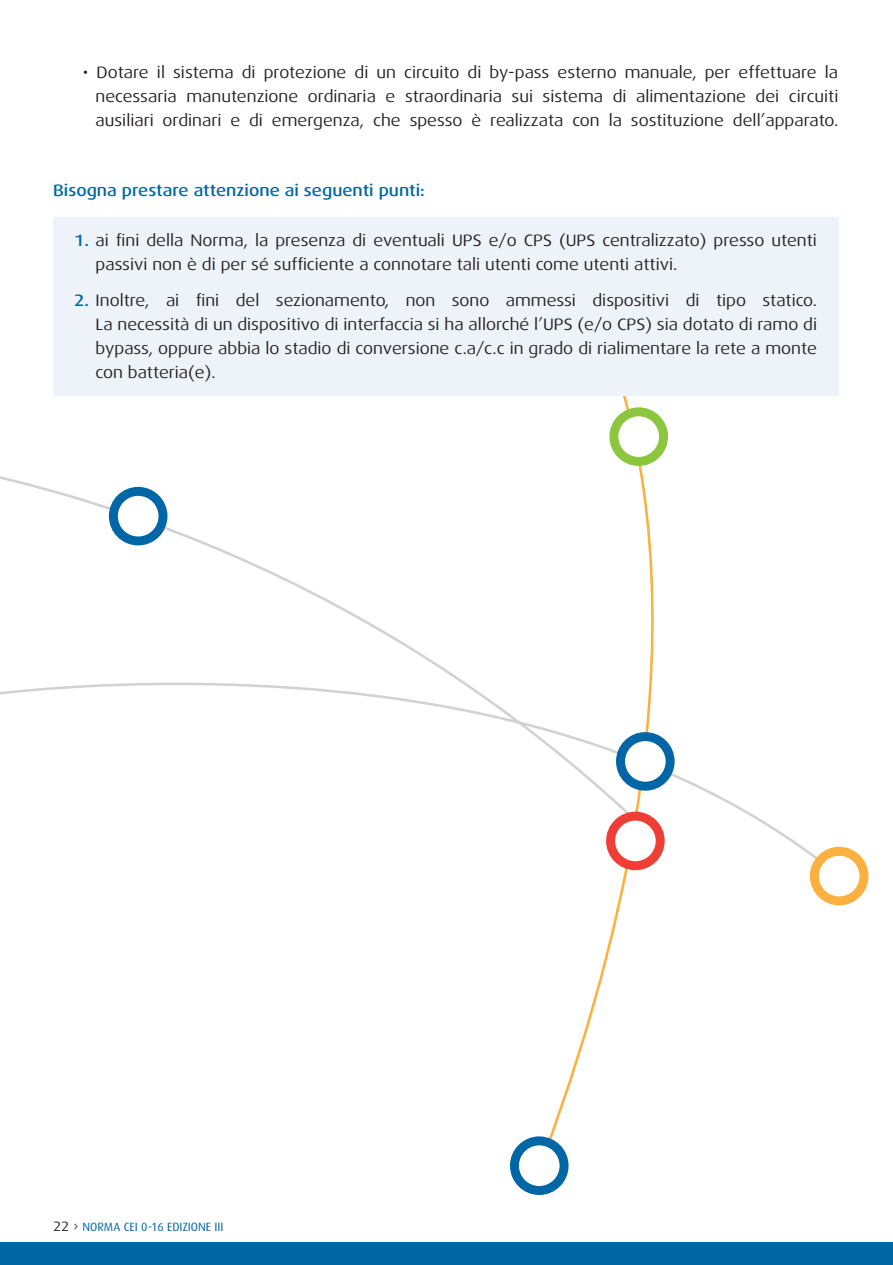
<style>
.page{position:relative;width:893px;height:1265px;background:#fff}
.page>*{position:absolute;margin:0;border:0;box-sizing:border-box;transform-origin:0 0}
.t1{font:16.5px/24px "Dax Wide";color:#231f20;text-align:justify}
.t2{font:500 16.5px "Dax Wide";color:#0067a5}
.t3{font:12px "Dax";color:#0066a5}
.s1{font-weight:500;color:#0067a5}
.s2{font-family:"Dax Wide";font-size:13.5px;color:#231f20}
</style>
<div class="page">
<svg style="left:0;top:476px;width:846px;height:406px"></svg>
<svg style="left:539px;top:396px;width:220px;height:767px"></svg>
<svg style="left:514px;top:1141px;width:50px;height:49px"></svg>
<div style="left:510px;top:1136px;width:58px;height:59px;border:9px solid #0066a5;border-radius:50%"></div>
<svg style="left:614px;top:412px;width:49px;height:49px"></svg>
<div style="left:609px;top:407px;width:59px;height:59px;border:9px solid #8bc63e;border-radius:50%"></div>
<svg style="left:113px;top:491px;width:50px;height:50px"></svg>
<div style="left:109px;top:487px;width:58px;height:58px;border:9px solid #0066a5;border-radius:50%"></div>
<svg style="left:814px;top:851px;width:50px;height:50px"></svg>
<div style="left:810px;top:847px;width:58px;height:58px;border:9px solid #fbb03f;border-radius:50%"></div>
<svg style="left:620px;top:736px;width:50px;height:50px"></svg>
<div style="left:616px;top:732px;width:58px;height:59px;border:9px solid #0066a5;border-radius:50%"></div>
<svg style="left:610px;top:816px;width:50px;height:50px"></svg>
<div style="left:606px;top:812px;width:58px;height:58px;border:9px solid #ee3e35;border-radius:50%"></div>
<div style="left:0;top:1242px;width:892px;height:23px;background:#0067a5"></div>
<div style="left:53px;top:217px;width:785px;height:179px;background:#eef3f9"></div>
<p class="t1" style="left:96px;top:61px;width:744px;text-indent:-13px">• Dotare il sistema di protezione di un circuito di by-pass esterno manuale, per effettuare la necessaria manutenzione ordinaria e straordinaria sui sistema di alimentazione dei circuiti ausiliari ordinari e di emergenza, che spesso è realizzata con la sostituzione dell’apparato.</p>
<p class="t2" style="left:53px;top:181px;width:373px">Bisogna prestare attenzione ai seguenti punti:</p>
<p class="t1" style="left:96px;top:229px;width:723px;text-indent:-21px"><span class="s1">1.</span> ai fini della Norma, la presenza di eventuali UPS e/o CPS (UPS centralizzato) presso utenti passivi non è di per sé sufficiente a connotare tali utenti come utenti attivi.</p>
<p class="t1" style="left:96px;top:289px;width:723px;text-indent:-21px"><span class="s1">2.</span> Inoltre, ai fini del sezionamento, non sono ammessi dispositivi di tipo statico.<br>La necessità di un dispositivo di interfaccia si ha allorché l’UPS (e/o CPS) sia dotato di ramo di bypass, oppure abbia lo stadio di conversione c.a/c.c in grado di rialimentare la rete a monte con batteria(e).</p>
<p class="t3" style="left:53px;top:1220px;width:172px"><span class="s2">22 ›</span> NORMA CEI 0-16 EDIZIONE III</p>
</div>
